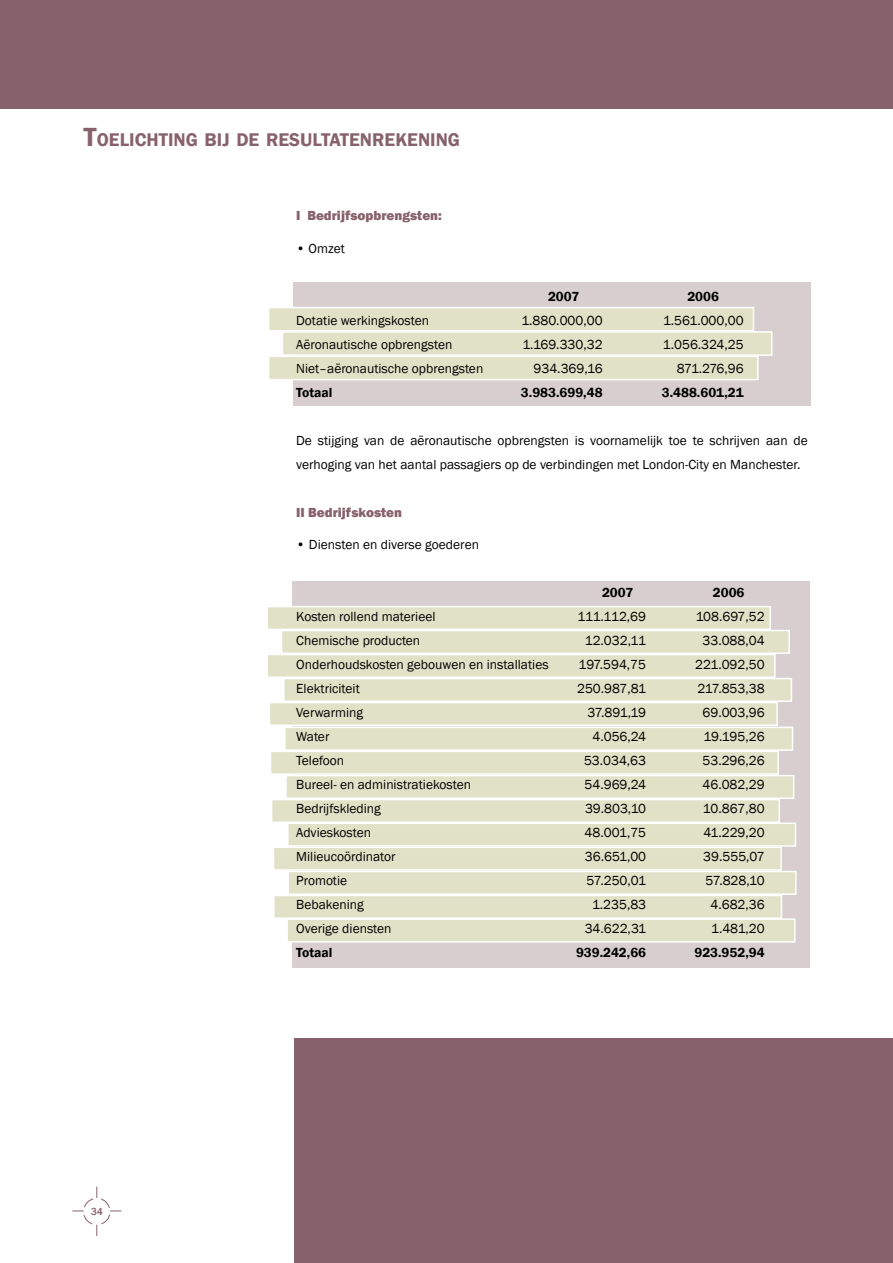
<style>
.page{position:relative;width:893px;height:1263px;background:#fff}
.page>*{position:absolute;margin:0;border:0;box-sizing:border-box;transform-origin:0 0}
.t1{font:600 18.9px "Franklin Gothic";color:#87626c}
.t2{font:13.5px/24px "Franklin Gothic";color:#000}
.t3{font:600 13.5px "Franklin Gothic";color:#000}
.t4{font:800 13.5px "Franklin Gothic";color:#87626c}
.t5{font:500 10.5px "Franklin Gothic";color:#87626c}
.s1{font-size:27px}
</style>
<div class="page">
<svg style="left:72px;top:1187px;width:49px;height:49px"></svg>
<div style="left:293px;top:282px;width:518px;height:123px;background:#d8cdcf"></div>
<div style="left:282px;top:331px;width:490px;height:25px;background:#e0e1c6;border:2px solid #fff"></div>
<div style="left:268px;top:307px;width:486px;height:24px;background:#e0e1c6;border:2px solid #fff"></div>
<div style="left:268px;top:356px;width:491px;height:24px;background:#e0e1c6;border:2px solid #fff"></div>
<div style="left:0;top:0;width:893px;height:108px;background:#87626c"></div>
<div style="left:295px;top:1038px;width:598px;height:225px;background:#87626c"></div>
<div style="left:292px;top:581px;width:517px;height:387px;background:#d8cdcf"></div>
<div style="left:281px;top:630px;width:509px;height:24px;background:#e0e1c6;border:2px solid #fff"></div>
<div style="left:266px;top:606px;width:505px;height:24px;background:#e0e1c6;border:2px solid #fff"></div>
<div style="left:266px;top:654px;width:510px;height:24px;background:#e0e1c6;border:2px solid #fff"></div>
<div style="left:283px;top:678px;width:509px;height:24px;background:#e0e1c6;border:2px solid #fff"></div>
<div style="left:269px;top:702px;width:509px;height:24px;background:#e0e1c6;border:2px solid #fff"></div>
<div style="left:284px;top:727px;width:509px;height:24px;background:#e0e1c6;border:2px solid #fff"></div>
<div style="left:270px;top:751px;width:509px;height:24px;background:#e0e1c6;border:2px solid #fff"></div>
<div style="left:285px;top:775px;width:509px;height:24px;background:#e0e1c6;border:2px solid #fff"></div>
<div style="left:271px;top:799px;width:509px;height:24px;background:#e0e1c6;border:2px solid #fff"></div>
<div style="left:287px;top:822px;width:509px;height:25px;background:#e0e1c6;border:2px solid #fff"></div>
<div style="left:273px;top:846px;width:509px;height:25px;background:#e0e1c6;border:2px solid #fff"></div>
<div style="left:287px;top:871px;width:510px;height:24px;background:#e0e1c6;border:2px solid #fff"></div>
<div style="left:273px;top:895px;width:509px;height:24px;background:#e0e1c6;border:2px solid #fff"></div>
<div style="left:286px;top:918px;width:509px;height:25px;background:#e0e1c6;border:2px solid #fff"></div>
<h1 class="t1" style="left:84px;top:129px;width:378px"><span class="s1">T</span>OELICHTING BIJ DE RESULTATENREKENING</h1>
<p class="t4" style="left:296px;top:207px;width:147px">I Bedrijfsopbrengsten:</p>
<p class="t2" style="left:296px;top:236px;width:50px">• Omzet</p>
<p class="t3" style="left:548px;top:288px;width:33px">2007</p>
<p class="t3" style="left:687px;top:288px;width:33px">2006</p>
<p class="t5" style="left:91px;top:1205px;width:14px">34</p>
<p class="t2" style="left:296px;top:308px;width:134px">Dotatie werkingskosten</p>
<p class="t2" style="left:521px;top:308px;width:83px">1.880.000,00</p>
<p class="t2" style="left:663px;top:308px;width:82px">1.561.000,00</p>
<p class="t2" style="left:296px;top:332px;width:158px">Aëronautische opbrengsten</p>
<p class="t2" style="left:522px;top:332px;width:82px">1.169.330,32</p>
<p class="t2" style="left:663px;top:332px;width:82px">1.056.324,25</p>
<p class="t2" style="left:296px;top:356px;width:189px">Niet–aëronautische opbrengsten</p>
<p class="t2" style="left:534px;top:356px;width:71px">934.369,16</p>
<p class="t2" style="left:677px;top:356px;width:68px">871.276,96</p>
<p class="t3" style="left:296px;top:384px;width:38px">Totaal</p>
<p class="t3" style="left:521px;top:384px;width:83px">3.983.699,48</p>
<p class="t3" style="left:662px;top:384px;width:83px">3.488.601,21</p>
<p class="t2" style="left:296px;top:428px;width:513px">De stijging van de aëronautische opbrengsten is voornamelijk toe te schrijven aan de verhoging van het aantal passagiers op de verbindingen met London-City en Manchester.</p>
<p class="t4" style="left:296px;top:503px;width:107px">II Bedrijfskosten</p>
<p class="t2" style="left:296px;top:533px;width:184px">• Diensten en diverse goederen</p>
<p class="t3" style="left:602px;top:584px;width:33px">2007</p>
<p class="t3" style="left:713px;top:584px;width:33px">2006</p>
<p class="t2" style="left:296px;top:605px;width:141px">Kosten rollend materieel</p>
<p class="t2" style="left:577px;top:605px;width:70px">111.112,69</p>
<p class="t2" style="left:696px;top:605px;width:70px">108.697,52</p>
<p class="t2" style="left:296px;top:629px;width:126px">Chemische producten</p>
<p class="t2" style="left:585px;top:629px;width:63px">12.032,11</p>
<p class="t2" style="left:702px;top:629px;width:64px">33.088,04</p>
<p class="t2" style="left:296px;top:653px;width:254px">Onderhoudskosten gebouwen en installaties</p>
<p class="t2" style="left:579px;top:653px;width:69px">197.594,75</p>
<p class="t2" style="left:695px;top:653px;width:71px">221.092,50</p>
<p class="t2" style="left:296px;top:677px;width:65px">Elektriciteit</p>
<p class="t2" style="left:577px;top:677px;width:71px">250.987,81</p>
<p class="t2" style="left:697px;top:677px;width:69px">217.853,38</p>
<p class="t2" style="left:296px;top:701px;width:68px">Verwarming</p>
<p class="t2" style="left:587px;top:701px;width:60px">37.891,19</p>
<p class="t2" style="left:702px;top:701px;width:64px">69.003,96</p>
<p class="t2" style="left:296px;top:725px;width:35px">Water</p>
<p class="t2" style="left:592px;top:725px;width:55px">4.056,24</p>
<p class="t2" style="left:703px;top:725px;width:63px">19.195,26</p>
<p class="t2" style="left:296px;top:749px;width:49px">Telefoon</p>
<p class="t2" style="left:584px;top:749px;width:64px">53.034,63</p>
<p class="t2" style="left:702px;top:749px;width:64px">53.296,26</p>
<p class="t2" style="left:296px;top:773px;width:176px">Bureel- en administratiekosten</p>
<p class="t2" style="left:585px;top:773px;width:63px">54.969,24</p>
<p class="t2" style="left:702px;top:773px;width:64px">46.082,29</p>
<p class="t2" style="left:296px;top:797px;width:86px">Bedrijfskleding</p>
<p class="t2" style="left:585px;top:797px;width:63px">39.803,10</p>
<p class="t2" style="left:703px;top:797px;width:63px">10.867,80</p>
<p class="t2" style="left:296px;top:821px;width:76px">Advieskosten</p>
<p class="t2" style="left:585px;top:821px;width:63px">48.001,75</p>
<p class="t2" style="left:703px;top:821px;width:63px">41.229,20</p>
<p class="t2" style="left:296px;top:845px;width:101px">Milieucoördinator</p>
<p class="t2" style="left:585px;top:845px;width:63px">36.651,00</p>
<p class="t2" style="left:703px;top:845px;width:63px">39.555,07</p>
<p class="t2" style="left:296px;top:869px;width:52px">Promotie</p>
<p class="t2" style="left:587px;top:869px;width:61px">57.250,01</p>
<p class="t2" style="left:706px;top:869px;width:61px">57.828,10</p>
<p class="t2" style="left:296px;top:893px;width:69px">Bebakening</p>
<p class="t2" style="left:592px;top:893px;width:56px">1.235,83</p>
<p class="t2" style="left:710px;top:893px;width:56px">4.682,36</p>
<p class="t2" style="left:296px;top:917px;width:97px">Overige diensten</p>
<p class="t2" style="left:585px;top:917px;width:63px">34.622,31</p>
<p class="t2" style="left:711px;top:917px;width:55px">1.481,20</p>
<p class="t3" style="left:296px;top:944px;width:38px">Totaal</p>
<p class="t3" style="left:576px;top:944px;width:72px">939.242,66</p>
<p class="t3" style="left:694px;top:944px;width:72px">923.952,94</p>
</div>
